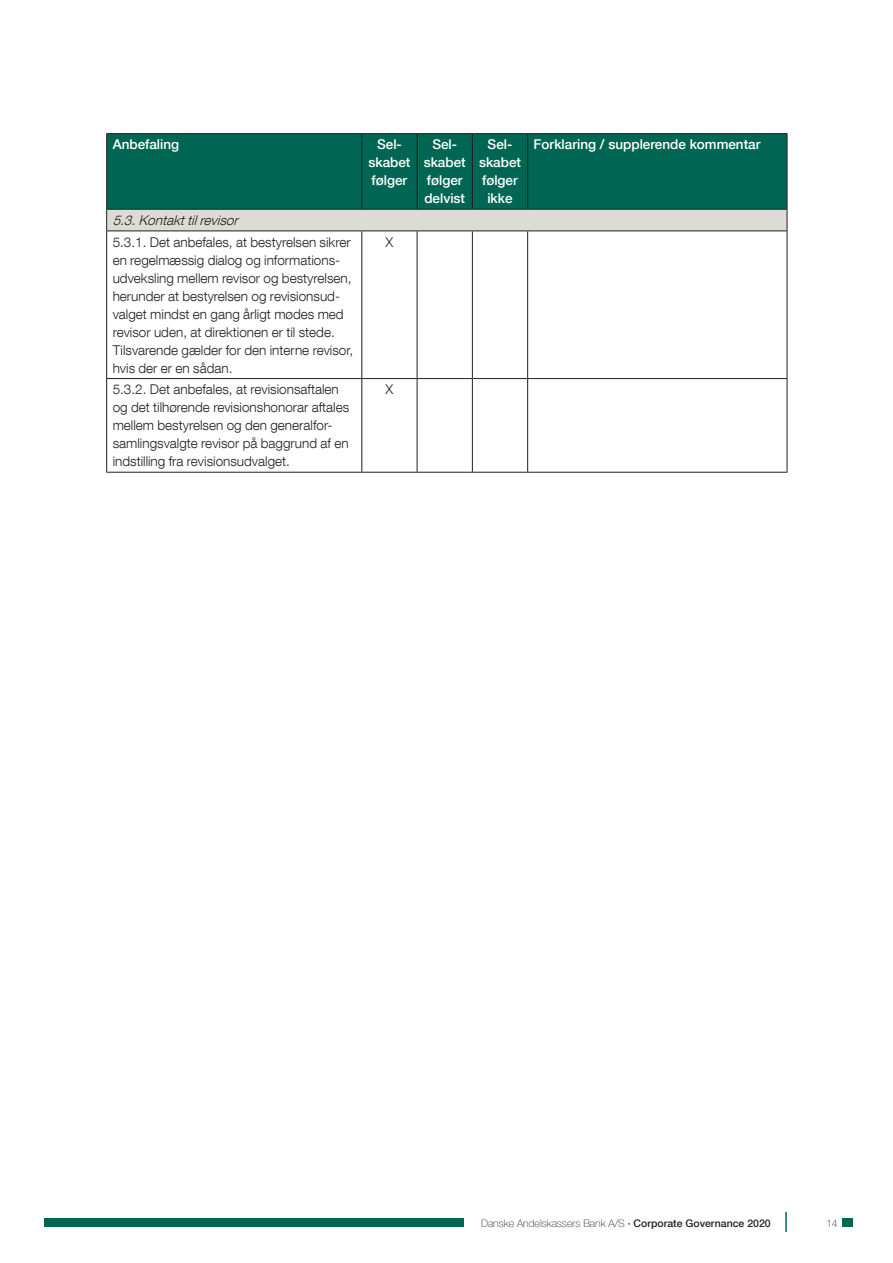
<style>
.page{position:relative;width:893px;height:1263px;background:#fff}
.page>*{position:absolute;margin:0;border:0;box-sizing:border-box;transform-origin:0 0}
.t1{font:300 13.5px/18px "Helvetica Neue LT Com";color:#231f20}
.t2{font:500 13.5px/18px "Helvetica Neue LT Com";color:#fff;text-align:center}
.t3{font:italic 300 13.5px "Helvetica Neue LT Com";color:#231f20}
.t4{font:100 10.5px "Helvetica Neue LT Com";color:#231f20}
.s1{font-weight:500}
</style>
<div class="page">
<hr style="left:785px;top:1212px;width:2px;height:20px;background:#006654">
<div style="left:44px;top:1218px;width:419px;height:9px;background:#006654"></div>
<div style="left:842px;top:1218px;width:11px;height:9px;background:#006654"></div>
<div style="left:107px;top:134px;width:680px;height:75px;background:#006654"></div>
<div style="left:107px;top:209px;width:680px;height:22px;background:#dcdcd4"></div>
<svg style="left:106px;top:210px;width:1px;height:21px"></svg>
<svg style="left:787px;top:210px;width:1px;height:21px"></svg>
<hr style="left:106px;top:231px;width:256px;height:1px;background:#231f20">
<hr style="left:106px;top:231px;width:1px;height:147px;background:#231f20">
<hr style="left:362px;top:231px;width:55px;height:1px;background:#231f20">
<hr style="left:361px;top:231px;width:1px;height:147px;background:#231f20">
<hr style="left:417px;top:231px;width:55px;height:1px;background:#231f20">
<hr style="left:417px;top:231px;width:1px;height:147px;background:#231f20">
<hr style="left:472px;top:231px;width:56px;height:1px;background:#231f20">
<hr style="left:472px;top:231px;width:1px;height:147px;background:#231f20">
<hr style="left:528px;top:231px;width:259px;height:1px;background:#231f20">
<hr style="left:527px;top:231px;width:1px;height:147px;background:#231f20">
<hr style="left:787px;top:231px;width:1px;height:147px;background:#231f20">
<hr style="left:106px;top:378px;width:256px;height:1px;background:#231f20">
<hr style="left:106px;top:379px;width:1px;height:93px;background:#231f20">
<hr style="left:362px;top:378px;width:55px;height:1px;background:#231f20">
<hr style="left:361px;top:379px;width:1px;height:93px;background:#231f20">
<hr style="left:417px;top:378px;width:55px;height:1px;background:#231f20">
<hr style="left:417px;top:379px;width:1px;height:93px;background:#231f20">
<hr style="left:472px;top:378px;width:56px;height:1px;background:#231f20">
<hr style="left:472px;top:379px;width:1px;height:93px;background:#231f20">
<hr style="left:528px;top:378px;width:259px;height:1px;background:#231f20">
<hr style="left:527px;top:379px;width:1px;height:93px;background:#231f20">
<hr style="left:787px;top:379px;width:1px;height:93px;background:#231f20">
<hr style="left:106px;top:472px;width:256px;height:1px;background:#231f20">
<hr style="left:362px;top:472px;width:55px;height:1px;background:#231f20">
<hr style="left:417px;top:472px;width:55px;height:1px;background:#231f20">
<hr style="left:472px;top:472px;width:56px;height:1px;background:#231f20">
<hr style="left:528px;top:472px;width:259px;height:1px;background:#231f20">
<hr style="left:106px;top:133px;width:256px;height:1px;background:#231f20">
<hr style="left:106px;top:134px;width:1px;height:75px;background:#231f20">
<hr style="left:362px;top:133px;width:55px;height:1px;background:#231f20">
<hr style="left:361px;top:134px;width:1px;height:75px;background:#231f20">
<hr style="left:417px;top:133px;width:55px;height:1px;background:#231f20">
<hr style="left:417px;top:134px;width:1px;height:75px;background:#231f20">
<hr style="left:472px;top:133px;width:56px;height:1px;background:#231f20">
<hr style="left:472px;top:134px;width:1px;height:75px;background:#231f20">
<hr style="left:528px;top:133px;width:259px;height:1px;background:#231f20">
<hr style="left:527px;top:134px;width:1px;height:75px;background:#231f20">
<hr style="left:787px;top:134px;width:1px;height:75px;background:#231f20">
<hr style="left:106px;top:209px;width:256px;height:1px;background:#231f20">
<hr style="left:362px;top:209px;width:55px;height:1px;background:#231f20">
<hr style="left:417px;top:209px;width:55px;height:1px;background:#231f20">
<hr style="left:472px;top:209px;width:56px;height:1px;background:#231f20">
<hr style="left:528px;top:209px;width:259px;height:1px;background:#231f20">
<p class="t2" style="left:113px;top:135px;width:68px">Anbefaling</p>
<p class="t2" style="left:368px;top:135px;width:44px">Sel&shy;skabet følger</p>
<p class="t2" style="left:424px;top:135px;width:44px">Sel&shy;skabet følger delvist</p>
<p class="t2" style="left:479px;top:135px;width:44px">Sel&shy;skabet følger ikke</p>
<p class="t2" style="left:534px;top:135px;width:228px">Forklaring / supplerende kommentar</p>
<p class="t3" style="left:113px;top:212px;width:131px">5.3.Kontakttilrevisor</p>
<p class="t1" style="left:113px;top:232px;width:242px">5.3.1. Det anbefales, at bestyrelsen sikrer en regelmæssig dialog og informations&shy;udveksling mellem revisor og bestyrelsen, herunder at bestyrelsen og revisionsud&shy;valget mindst en gang årligt mødes med revisor uden, at direktionen er til stede.<br>Tilsvarende gælder for den interne revisor, hvis der er en sådan.</p>
<p class="t1" style="left:386px;top:232px;width:9px">X</p>
<p class="t1" style="left:113px;top:380px;width:238px">5.3.2. Det anbefales, at revisionsaftalen og det tilhørende revisionshonorar aftales mellem bestyrelsen og den generalfor&shy;samlingsvalgte revisor på baggrund af en indstilling fra revisionsudvalget.</p>
<p class="t1" style="left:386px;top:380px;width:9px">X</p>
<p class="t4" style="left:481px;top:1217px;width:291px">Danske Andelskassers Bank A/S <span class="s1">· Corporate Governance 2020</span></p>
<p class="t4" style="left:826px;top:1217px;width:13px">14</p>
</div>
